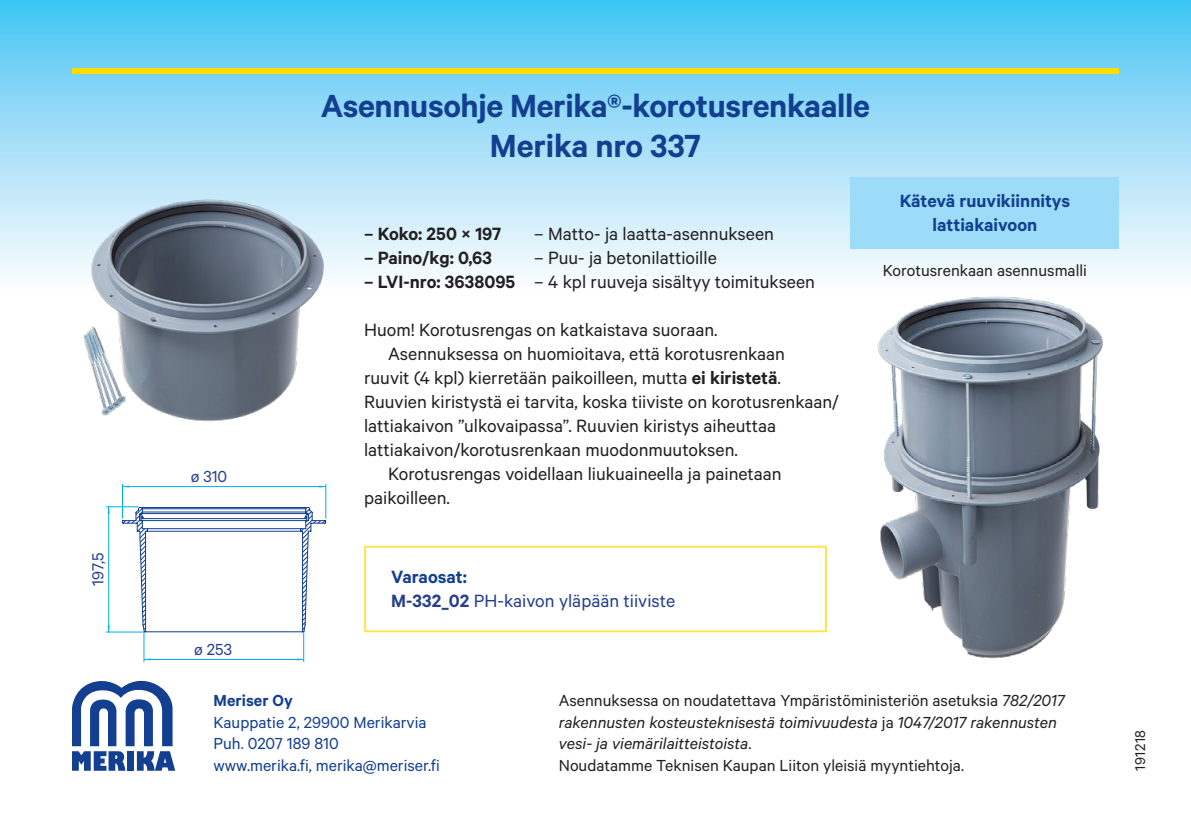
<style>
.page{position:relative;width:1191px;height:840px;background:#fff}
.page>*{position:absolute;margin:0;border:0;box-sizing:border-box;transform-origin:0 0}
.t1{font:600 36px "Calibre";letter-spacing:-.01em;color:#123f90}
.leipis_sis{font:20px/24px "Calibre";color:#231f20}
.t2{font:600 20px "Calibre";color:#231f20}
.t3{font:600 20px "Calibre";color:#123f90}
.Leipis{font:20px "Calibre";color:#231f20}
.t4{font:20px "Calibre";color:#253f8e}
.t5{font:italic 18px/21.6px "Calibre";color:#231f20}
.t6{font:18px "Calibre";color:#231f20}
.t7{font:18px "Calibre";color:#123f90}
.t8{font:18px "Calibre";color:#253f8e}
.t9{font:600 18px "Calibre";color:#123f90}
.t10{font:16px "Calibre";letter-spacing:.025em;color:#231f20}
.s1{font-weight:600}
.s2{font-style:normal}
</style>
<div class="page">
<div style="left:0;top:0;width:1191px;height:289px;background:linear-gradient(to bottom,#46c4f4,#fffcfe)"></div>
<img style="left:57px;top:167px;width:286px;height:255px">
<div style="left:72px;top:68px;width:1047px;height:5px;background:#ffdc01"></div>
<svg style="left:72px;top:680px;width:103px;height:90px"></svg>
<div style="left:851px;top:177px;width:268px;height:71px;background:#9cdcf8"></div>
<hr style="left:122px;top:486px;width:204px;height:1px;background:#00aeef">
<hr style="left:325px;top:483px;width:1px;height:35px;background:#00aeef">
<hr style="left:122px;top:483px;width:1px;height:35px;background:#00aeef">
<hr style="left:108px;top:506px;width:1px;height:125px;background:#00aeef">
<hr style="left:106px;top:631px;width:38px;height:1px;background:#00aeef">
<hr style="left:106px;top:506px;width:32px;height:1px;background:#00aeef">
<svg style="left:121px;top:506px;width:206px;height:155px"></svg>
<img style="left:867px;top:274px;width:241px;height:385px">
<div style="left:364px;top:545px;width:463px;height:87px;border:2px solid #ffe34f"></div>
<p class="t8" style="left:87px;top:585px;width:34px;rotate:-90deg">197,5</p>
<p class="t8" style="left:191px;top:465px;width:38px">ø 310</p>
<p class="t8" style="left:194px;top:638px;width:40px">ø 253</p>
<p class="t1" style="left:321px;top:84px;width:551px">Asennusohje Merika®-korotusrenkaalle</p>
<p class="t1" style="left:490px;top:124px;width:212px">Merika nro 337</p>
<p class="t2" style="left:364px;top:222px;width:139px">– Koko: 250 × 197</p>
<p class="t2" style="left:364px;top:246px;width:129px">– Paino/kg: 0,63</p>
<p class="t2" style="left:364px;top:270px;width:153px">– LVI-nro: 3638095</p>
<p class="leipis_sis" style="left:534px;top:221px;width:241px">– Matto- ja laatta-asennukseen</p>
<p class="leipis_sis" style="left:534px;top:245px;width:184px">– Puu- ja betonilattioille</p>
<p class="leipis_sis" style="left:534px;top:269px;width:282px">– 4 kpl ruuveja sisältyy toimitukseen</p>
<p class="Leipis" style="left:364px;top:318px;width:355px">Huom! Korotusrengas on katkaistava suoraan.</p>
<p class="leipis_sis" style="left:364px;top:341px;width:476px;text-indent:24px">Asennuksessa on huomioitava, että korotusrenkaan<br>ruuvit (4 kpl) kierretään paikoilleen, mutta <span class="s1">ei kiristetä</span>.<br>Ruuvien kiristystä ei tarvita, koska tiiviste on korotusrenkaan/ lattiakaivon ”ulkovaipassa”. Ruuvien kiristys aiheuttaa lattiakaivon/korotusrenkaan muodonmuutoksen.</p>
<p class="leipis_sis" style="left:364px;top:461px;width:419px;text-indent:24px">Korotusrengas voidellaan liukuaineella ja painetaan paikoilleen.</p>
<p class="t3" style="left:899px;top:189px;width:172px">Kätevä ruuvikiinnitys</p>
<p class="t3" style="left:932px;top:213px;width:106px">lattiakaivoon</p>
<p class="t6" style="left:883px;top:259px;width:206px">Korotusrenkaan asennusmalli</p>
<p class="t3" style="left:391px;top:564px;width:77px">Varaosat:</p>
<p class="t4" style="left:391px;top:588px;width:285px"><span class="s1">M-332_02</span> PH-kaivon yläpään tiiviste</p>
<p class="t9" style="left:214px;top:689px;width:81px">Meriser Oy</p>
<p class="t7" style="left:214px;top:711px;width:214px">Kauppatie 2, 29900 Merikarvia</p>
<p class="t7" style="left:214px;top:732px;width:127px">Puh. 0207 189 810</p>
<p class="t7" style="left:214px;top:754px;width:228px">www.merika.fi, merika@meriser.fi</p>
<p class="t5" style="left:559px;top:688px;width:507px"><span class="s2">Asennuksessa on noudatettava Ympäristöministeriön asetuksia</span> 782/2017 rakennusten kosteusteknisestä toimivuudesta <span class="s2">ja</span> 1047/2017 rakennusten</p>
<p class="t5" style="left:559px;top:731px;width:194px">vesi- ja viemärilaitteistoista<span class="s2">.</span></p>
<p class="t6" style="left:559px;top:754px;width:407px">Noudatamme Teknisen Kaupan Liiton yleisiä myyntiehtoja.</p>
<p class="t10" style="left:1131px;top:770px;width:42px;rotate:-90deg">191218</p>
</div>
